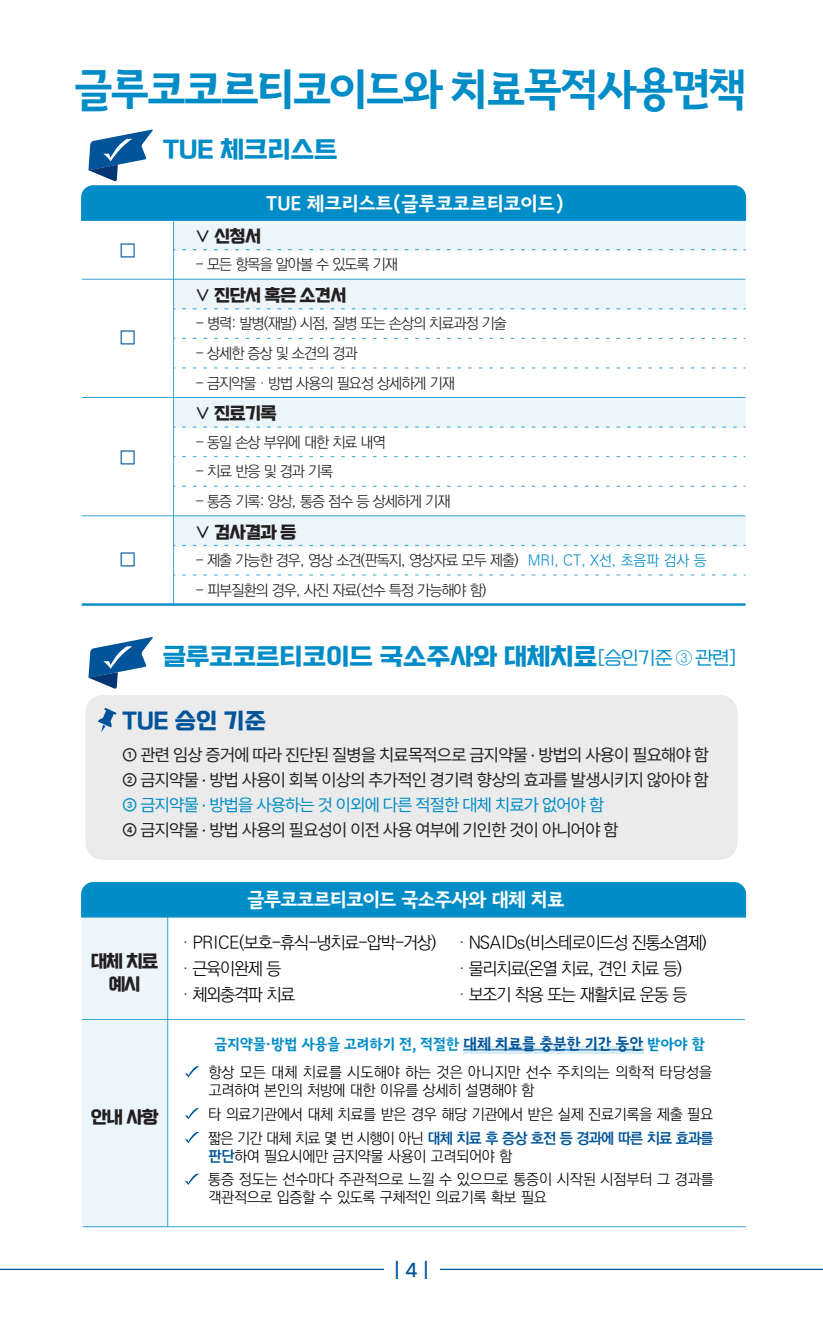
<style>
.page{position:relative;width:823px;height:1319px;background:#fff}
.page>*{position:absolute;margin:0;border:0;box-sizing:border-box;transform-origin:0 0}
.t1{font:42.5px "Gimpo Title";letter-spacing:-.04em;color:#008cc7}
.t2{font:22.5px "Rix Seoul Station B";color:#008cc7;scale:1.04 1}
.t3{font:21.25px "Rix Seoul Station B";color:#01549a}
.t4{font:500 20px "Pretendard";color:#01549a}
.t5{font:19px "Gimpo Title";letter-spacing:.005em;color:#fff}
.t6{font:19px "Gimpo Title";letter-spacing:-.025em;color:#fff}
.t7{font:700 18.5px "Ko Pub World Dotum";color:#01549a}
.t8{font:17.5px/25px "Pretendard";letter-spacing:-.04em;color:#231f20}
.t9{font:17.5px "Pretendard";letter-spacing:-.04em;color:#008cc7}
.t10{font:300 17.25px "Ko Pub World Dotum";letter-spacing:-.065em;color:#000001}
.t11{font:16.5px/23.8px "Rix Seoul Station B";letter-spacing:-.065em;color:#231f20;text-align:center}
.t12{font:16.25px "Rix Seoul Station B";letter-spacing:-.045em;color:#231f20}
.t13{font:300 15px/29.5px "Ko Pub World Dotum";letter-spacing:-.065em;color:#231f20}
.t14{font:300 15px/23.8px "Ko Pub World Dotum";letter-spacing:-.02em;color:#000001}
.t15{font:300 15px/18px "Ko Pub World Dotum";letter-spacing:.005em;color:#000001}
.t16{font:14.25px "Gimpo Title";color:#008cc7}
.s1{font-size:14.75px;color:#008cc7}
.s2{font-family:"Rix Seoul Station L";font-size:17.5px}
.s3{font-size:15px;color:#01549a}
.s4{color:#fff}
.s5{font-weight:700;color:#01549a}
</style>
<div class="page">
<svg style="left:463px;top:1046px;width:180px;height:7px"></svg>
<div style="left:81px;top:882px;width:665px;height:36px;background:#008cc7"></div>
<div style="left:173px;top:220px;width:572px;height:31px;background:#ebf5fa"></div>
<div style="left:173px;top:279px;width:572px;height:31px;background:#ebf5fa"></div>
<div style="left:173px;top:397px;width:572px;height:31px;background:#ebf5fa"></div>
<div style="left:173px;top:515px;width:572px;height:31px;background:#ebf5fa"></div>
<svg style="left:182px;top:249px;width:563px;height:1px"></svg>
<hr style="left:82px;top:279px;width:663px;height:1px;background:#008cc7">
<svg style="left:182px;top:308px;width:563px;height:1px"></svg>
<svg style="left:182px;top:338px;width:563px;height:1px"></svg>
<svg style="left:182px;top:367px;width:563px;height:1px"></svg>
<hr style="left:82px;top:397px;width:663px;height:1px;background:#008cc7">
<svg style="left:182px;top:426px;width:563px;height:1px"></svg>
<svg style="left:182px;top:456px;width:563px;height:1px"></svg>
<svg style="left:182px;top:485px;width:563px;height:1px"></svg>
<hr style="left:82px;top:515px;width:663px;height:1px;background:#008cc7">
<svg style="left:182px;top:545px;width:563px;height:1px"></svg>
<svg style="left:182px;top:574px;width:563px;height:1px"></svg>
<hr style="left:173px;top:221px;width:1px;height:384px;background:#008cc7">
<hr style="left:82px;top:603px;width:663px;height:2px;background:#008cc7">
<div style="left:85px;top:695px;width:652px;height:164px;background:#ebebec;border-radius:17px"></div>
<svg style="left:98px;top:708px;width:18px;height:24px"></svg>
<div style="left:82px;top:916px;width:86px;height:310px;background:#ebf5fa"></div>
<hr style="left:463px;top:1049px;width:180px;height:1px;background:#01549a">
<hr style="left:82px;top:1018px;width:662px;height:1px;background:#008cc7">
<hr style="left:167px;top:916px;width:1px;height:310px;background:#008cc7">
<hr style="left:83px;top:1225px;width:662px;height:1px;background:#008cc7">
<svg style="left:81px;top:129px;width:665px;height:92px"></svg>
<svg style="left:88px;top:637px;width:65px;height:52px"></svg>
<svg style="left:185px;top:1066px;width:14px;height:11px"></svg>
<svg style="left:185px;top:1108px;width:14px;height:11px"></svg>
<svg style="left:185px;top:1132px;width:14px;height:10px"></svg>
<svg style="left:185px;top:1173px;width:14px;height:11px"></svg>
<hr style="left:0;top:1268px;width:822px;height:1px;background:#01549a">
<div style="left:383px;top:1250px;width:56px;height:39px;background:#fff"></div>
<h1 class="t1" style="left:74px;top:64px;width:676px">글루코코르티코이드와 치료목적사용면책</h1>
<h2 class="t2" style="left:163px;top:136px;width:169px">TUE 체크리스트</h2>
<p class="t7" style="left:119px;top:237px;width:18px">□</p>
<p class="t7" style="left:119px;top:324px;width:18px">□</p>
<p class="t7" style="left:119px;top:443px;width:18px">□</p>
<p class="t7" style="left:119px;top:546px;width:18px">□</p>
<p class="t5" style="left:266px;top:191px;width:299px">TUE 체크리스트(글루코코르티코이드)</p>
<p class="t12" style="left:195px;top:226px;width:67px">∨ 신청서</p>
<p class="t13" style="left:195px;top:250px;width:204px">- 모든 항목을 알아볼 수 있도록 기재</p>
<p class="t12" style="left:195px;top:286px;width:152px">∨ 진단서 혹은 소견서</p>
<p class="t13" style="left:195px;top:309px;width:313px">- 병력: 발병(재발) 시점, 질병 또는 손상의 치료과정 기술</p>
<p class="t13" style="left:195px;top:339px;width:163px">- 상세한 증상 및 소견의 경과</p>
<p class="t13" style="left:195px;top:368px;width:261px">- 금지약물 · 방법 사용의 필요성 상세하게 기재</p>
<p class="t12" style="left:195px;top:404px;width:83px">∨ 진료기록</p>
<p class="t13" style="left:195px;top:428px;width:192px">- 동일 손상 부위에 대한 치료 내역 -치료반응및경과기록</p>
<p class="t13" style="left:195px;top:487px;width:256px">- 통증 기록: 양상, 통증 점수 등 상세하게 기재</p>
<p class="t12" style="left:195px;top:522px;width:102px">∨ 검사결과 등</p>
<p class="t13" style="left:195px;top:546px;width:512px">- 제출 가능한 경우, 영상 소견(판독지, 영상자료 모두 제출) <span class="s1">MRI, CT, X선, 초음파 검사 등</span></p>
<p class="t13" style="left:195px;top:575px;width:292px">- 피부질환의 경우, 사진 자료(선수 특정 가능해야 함)</p>
<h2 class="t2" style="left:163px;top:643px;width:553px">글루코코르티코이드 국소주사와 대체치료<span class="s2">[승인기준 ③ 관련]</span></h2>
<h3 class="t3" style="left:122px;top:708px;width:145px">TUE 승인 기준</h3>
<p class="t8" style="left:122px;top:742px;width:588px">➀ 관련 임상 증거에 따라 진단된 질병을 치료목적으로 금지약물 · 방법의 사용이 필요해야 함<br>➁ 금지약물 · 방법 사용이 회복 이상의 추가적인 경기력 향상의 효과를 발생시키지 않아야 함</p>
<p class="t9" style="left:122px;top:792px;width:483px">➂ 금지약물 · 방법을 사용하는 것 이외에 다른 적절한 대체 치료가 없어야 함</p>
<p class="t8" style="left:122px;top:817px;width:497px">➃ 금지약물 · 방법 사용의 필요성이 이전 사용 여부에 기인한 것이 아니어야 함</p>
<p class="t11" style="left:91px;top:949px;width:69px">대체 치료 예시</p>
<p class="t11" style="left:91px;top:1105px;width:69px">안내 사항</p>
<p class="t6" style="left:247px;top:888px;width:318px">글루코코르티코이드 국소주사와 대체 치료</p>
<p class="t10" style="left:183px;top:930px;width:255px">· PRICE(보호-휴식-냉치료-압박-거상)</p>
<p class="t10" style="left:459px;top:930px;width:249px">· NSAIDs(비스테로이드성 진통소염제)</p>
<p class="t10" style="left:183px;top:956px;width:100px">· 근육이완제 등</p>
<p class="t10" style="left:459px;top:956px;width:224px">· 물리치료(온열 치료, 견인 치료 등)</p>
<p class="t10" style="left:183px;top:982px;width:114px">· 체외충격파 치료</p>
<p class="t10" style="left:459px;top:982px;width:229px">· 보조기 착용 또는 재활치료 운동 등</p>
<p class="t16" style="left:214px;top:1034px;width:492px">금지약물·방법 사용을 고려하기 전, 적절한 <span class="s3">대체 치료를 충분한 기간 동안</span> 받아야 함</p>
<p class="t15" style="left:209px;top:1063px;width:504px;text-indent:-19px"><span class="s4">☞</span> 항상 모든 대체 치료를 시도해야 하는 것은 아니지만 선수 주치의는 의학적 타당성을 고려하여 본인의 처방에 대한 이유를 상세히 설명해야 함</p>
<p class="t14" style="left:190px;top:1102px;width:525px"><span class="s4">☞</span> 타 의료기관에서 대체 치료를 받은 경우 해당 기관에서 받은 실제 진료기록을 제출 필요 <span class="s4">☞</span>짧은기간대체치료몇번시행이아닌<span class="s5">대체치료후증상호전등경과에따른치료효과를</span></p>
<p class="t14" style="left:189px;top:1144px;width:525px;text-indent:19px"><span class="s5">판단</span>하여 필요시에만 금지약물 사용이 고려되어야 함<br><span class="s4">☞</span> 통증 정도는 선수마다 주관적으로 느낄 수 있으므로 통증이 시작된 시점부터 그 경과를</p>
<p class="t14" style="left:208px;top:1185px;width:339px">객관적으로 입증할 수 있도록 구체적인 의료기록 확보 필요</p>
<h3 class="t4" style="left:393px;top:1255px;width:37px">| 4 |</h3>
</div>
